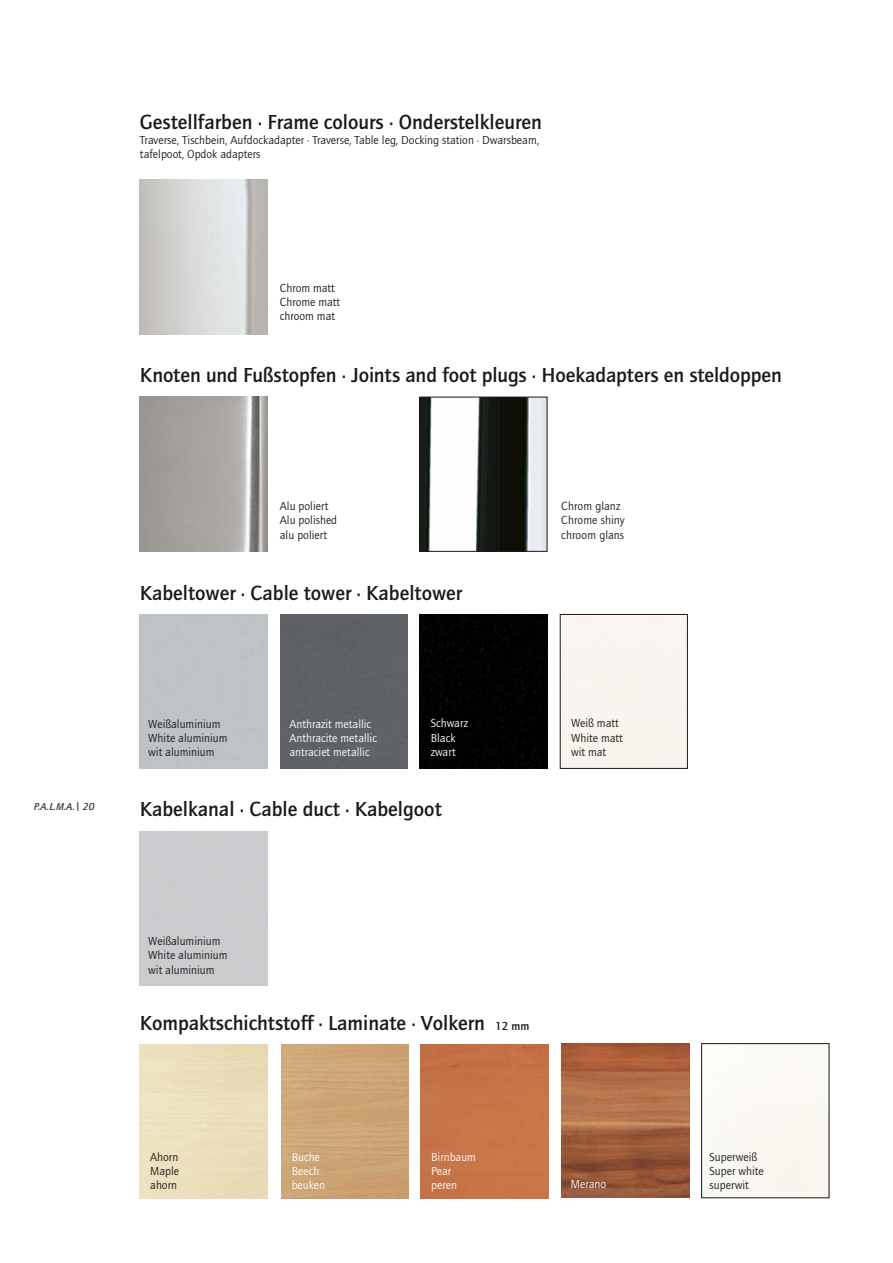
<style>
.page{position:relative;width:893px;height:1263px;background:#fff}
.page>*{position:absolute;margin:0;border:0;box-sizing:border-box;transform-origin:0 0}
.t1{font:700 21px "ITC Quay";color:#1a1a18}
.t2{font:12px/14.4px "ITC Quay";color:#1a1a18}
.t3{font:12px/14.4px "ITC Quay";color:#fff}
.t4{font:italic 700 10.5px "ITC Quay";color:#3b3b3a}
.s1{font-size:12px}
</style>
<div class="page">
<img style="left:422px;top:399px;width:123px;height:151px">
<div style="left:420px;top:397px;width:127px;height:155px;border:1px solid #1a1a18"></div>
<img style="left:140px;top:180px;width:127px;height:154px">
<img style="left:140px;top:397px;width:127px;height:155px">
<img style="left:281px;top:1044px;width:128px;height:155px">
<div style="left:421px;top:1044px;width:127px;height:154px;background:#c67447"></div>
<div style="left:701px;top:1043px;width:128px;height:155px;border:1px solid #1a1a18"></div>
<img style="left:562px;top:1043px;width:127px;height:155px">
<div style="left:420px;top:614px;width:127px;height:155px;background:#010101"></div>
<div style="left:560px;top:614px;width:127px;height:155px;border:1px solid #1a1a18"></div>
<div style="left:280px;top:614px;width:128px;height:155px;background:#5f6266"></div>
<h1 class="t1" style="left:140px;top:112px;width:403px">Gestellfarben · Frame colours · Onderstelkleuren</h1>
<p class="t2" style="left:140px;top:133px;width:401px">Traverse, Tischbein, Aufdockadapter · Traverse, Table leg, Docking station · Dwarsbeam, tafelpoot, Opdok adapters</p>
<p class="t2" style="left:280px;top:281px;width:62px">Chrom matt<br>Chrome matt chroom mat</p>
<h1 class="t1" style="left:140px;top:365px;width:644px">Knoten und Fußstopfen · Joints and foot plugs · Hoekadapters en steldoppen</h1>
<p class="t2" style="left:280px;top:499px;width:59px">Alu poliert<br>Alu polished alu poliert</p>
<h1 class="t1" style="left:140px;top:583px;width:324px">Kabeltower · Cable tower · Kabeltower</h1>
<p class="t2" style="left:561px;top:499px;width:65px">Chrom glanz<br>Chrome shiny chroom glans</p>
<p class="t4" style="left:34px;top:801px;width:62px">P.A.L.M.A.| 20</p>
<p class="t2" style="left:148px;top:717px;width:81px">Weißaluminium<br>White aluminium wit aluminium</p>
<p class="t3" style="left:431px;top:716px;width:39px">Schwarz<br>Black zwart</p>
<p class="t2" style="left:571px;top:716px;width:53px">Weiß matt<br>White matt wit mat</p>
<p class="t3" style="left:289px;top:717px;width:89px">Anthrazit metallic<br>Anthracite metallic antraciet metallic</p>
<h1 class="t1" style="left:140px;top:799px;width:303px">Kabelkanal · Cable duct · Kabelgoot</h1>
<p class="t2" style="left:148px;top:934px;width:81px">Weißaluminium<br>White aluminium wit aluminium</p>
<h1 class="t1" style="left:140px;top:1013px;width:391px">Kompaktschichtstoff · Laminate · Volkern <span class="s1">12 mm</span></h1>
<p class="t2" style="left:150px;top:1150px;width:30px;text-align:justify">Ahorn Maple ahorn</p>
<p class="t3" style="left:292px;top:1150px;width:35px">Buche<br>Beech beuken</p>
<p class="t3" style="left:431px;top:1150px;width:46px">Birnbaum<br>Pear peren</p>
<p class="t2" style="left:709px;top:1150px;width:56px">Superweiß<br>Super white</p>
<p class="t3" style="left:571px;top:1177px;width:37px">Merano</p>
<p class="t2" style="left:709px;top:1179px;width:41px">superwit</p>
</div>
